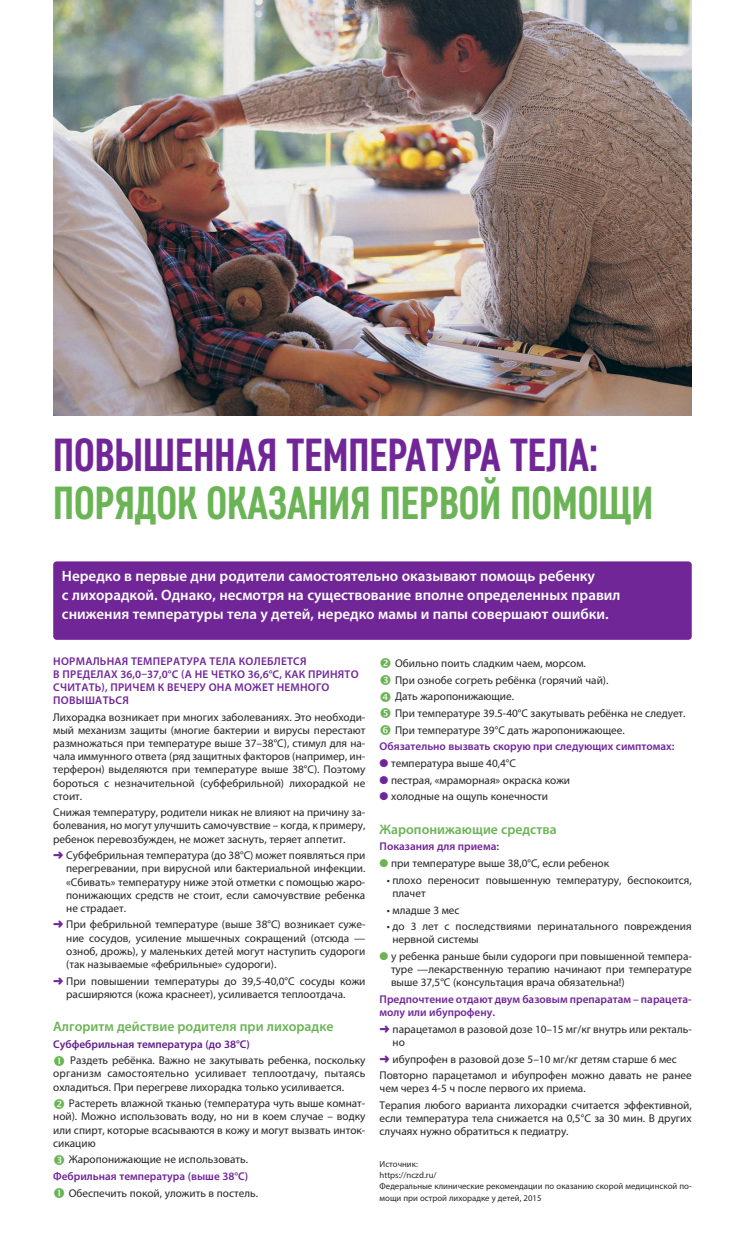
<style>
.page{position:relative;width:745px;height:1245px;background:#fff}
.page>*{position:absolute;margin:0;border:0;box-sizing:border-box;transform-origin:0 0}
.t1{font:700 46.25px "Core Sans D57 Cn";color:#6bb455}
.t2{font:700 46.25px "Core Sans D57 Cn";color:#712698}
.t3{font:600 15px/18.8px "Myriad Pro";color:#fff}
.t4{font:600 13.75px "Myriad Pro";color:#6bb455}
.t5{font:11.25px/13.1px "Myriad Pro";color:#272526}
.t6{font:600 11.25px/13.1px "Myriad Pro";letter-spacing:.02em;color:#712698}
.t7{font:600 11.25px/13.1px "Myriad Pro";color:#712698}
.t8{font:600 11.25px "Myriad Pro";color:#611f8e}
.t9{font:8.75px/11.2px "Myriad Pro";color:#272526}
.s1{color:#712698}
.s2{color:#6bb455}
</style>
<div class="page">
<img style="left:53px;top:0;width:638px;height:416px">
<div style="left:53px;top:561px;width:638px;height:79px;background:#712698;border-radius:4px"></div>
<h1 class="t2" style="left:53px;top:439px;width:546px">Повышенная темПература тела:</h1>
<h1 class="t1" style="left:53px;top:486px;width:601px">Порядок оказания Первой Помощи</h1>
<h2 class="t3" style="left:62px;top:568px;width:559px">Нередко в первые дни родители самостоятельно оказывают помощь ребенку<br>с лихорадкой. однако, несмотря на существование вполне определенных правил снижения температуры тела у детей, нередко мамы и папы совершают ошибки.</h2>
<p class="t6" style="left:53px;top:655px;width:306px">НормальНая температура тела колеблется<br>в пределах 36,0–37,0°C (а Не четко 36,6°C, как приНято считать), причем к вечеру оНа может НемНого повышаться</p>
<p class="t5" style="left:53px;top:711px;width:313px;text-align:justify">Лихорадка возникает при многих заболеваниях. Это необходи&shy;мый механизм защиты (многие бактерии и вирусы перестают размножаться при температуре выше 37–38°C), стимул для на&shy;чала иммунного ответа (ряд защитных факторов (например, ин&shy;терферон) выделяются при температуре выше 38°C). Поэтому бороться с незначительной (субфебрильной) лихорадкой не стоит.</p>
<p class="t5" style="left:53px;top:807px;width:313px;text-align:justify">Снижая температуру, родители никак не влияют на причину за&shy;болевания, но могут улучшить самочувствие – когда, к примеру, ребенок перевозбужден, не может заснуть, теряет аппетит.</p>
<p class="t5" style="left:66px;top:849px;width:300px;text-align:justify;text-indent:-13px"><span class="s1">➜</span> Субфебрильная температура (до 38°C) может появляться при перегревании, при вирусной или бактериальной инфекции. «Сбивать» температуру ниже этой отметки с помощью жаро&shy;понижающих средств не стоит, если самочувствие ребенка не страдает.</p>
<p class="t5" style="left:66px;top:919px;width:300px;text-align:justify;text-indent:-13px"><span class="s1">➜</span> При фебрильной температуре (выше 38°C) возникает суже&shy;ние сосудов, усиление мышечных сокращений (отсюда — озноб, дрожь), у маленьких детей могут наступить судороги (так называемые «фебрильные» судороги).</p>
<p class="t5" style="left:66px;top:975px;width:300px;text-indent:-13px"><span class="s1">➜</span> При повышении температуры до 39,5-40,0°C сосуды кожи расширяются (кожа краснеет), усиливается теплоотдача.</p>
<p class="t4" style="left:53px;top:1021px;width:281px">алгоритм действие родителя при лихорадке</p>
<p class="t8" style="left:53px;top:1039px;width:198px">субфебрильная температура (до 38°C)</p>
<p class="t5" style="left:53px;top:1054px;width:313px;text-align:justify;text-indent:17px">Раздеть ребёнка. Важно не закутывать ребенка, поскольку организм самостоятельно усиливает теплоотдачу, пытаясь охладиться. При перегреве лихорадка только усиливается.</p>
<p class="t5" style="left:53px;top:1097px;width:313px;text-align:justify;text-indent:16px">Растереть влажной тканью (температура чуть выше комнат&shy;ной). Можно использовать воду, но ни в коем случае – водку или спирт, которые всасываются в кожу и могут вызвать инток&shy;сикацию</p>
<p class="t5" style="left:69px;top:1153px;width:181px">Жаропонижающие не использовать.</p>
<p class="t7" style="left:53px;top:1170px;width:196px">Фебрильная температура (выше 38°C)</p>
<p class="t5" style="left:69px;top:1187px;width:191px">Обеспечить покой, уложить в постель.</p>
<p class="t5" style="left:395px;top:655px;width:292px;line-height:16.6px">Обильно поить сладким чаем, морсом.<br>При ознобе согреть ребёнка (горячий чай).<br>Дать жаропонижающие.<br>При температуре 39.5-40°C закутывать ребёнка не следует.<br>При температуре 39°C дать жаропонижающее.</p>
<p class="t7" style="left:379px;top:741px;width:296px">обязательно вызвать скорую при следующих симптомах:</p>
<p class="t5" style="left:379px;top:757px;width:138px"><span class="s1">●</span> температура выше 40,4°C</p>
<p class="t5" style="left:379px;top:774px;width:192px"><span class="s1">●</span> пестрая, «мраморная» окраска кожи</p>
<p class="t5" style="left:379px;top:791px;width:170px"><span class="s1">●</span> холодные на ощупь конечности</p>
<p class="t4" style="left:379px;top:824px;width:178px">жаропонижающие средства</p>
<p class="t6" style="left:379px;top:841px;width:121px">показания для приема:</p>
<p class="t5" style="left:379px;top:857px;width:231px"><span class="s2">●</span> при температуре выше 38,0°C, если ребенок</p>
<p class="t5" style="left:392px;top:874px;width:301px;text-indent:-6px">• плохо переносит повышенную температуру, беспокоится, плачет</p>
<p class="t5" style="left:386px;top:904px;width:74px">• младше 3 мес</p>
<p class="t5" style="left:392px;top:920px;width:301px;text-indent:-6px">• до 3 лет с последствиями перинатального повреждения нервной системы</p>
<p class="t5" style="left:391px;top:950px;width:302px;text-align:justify;text-indent:-11px"><span class="s2">●</span> у ребенка раньше были судороги при повышенной темпера&shy;туре —лекарственную терапию начинают при температуре выше 37,5°C (консультация врача обязательна!)</p>
<p class="t7" style="left:379px;top:993px;width:313px">предпочтение отдают двум базовым препаратам – парацета&shy;молу или ибупрофену.</p>
<p class="t5" style="left:392px;top:1023px;width:300px;text-indent:-13px"><span class="s1">➜</span> парацетамол в разовой дозе 10–15 мг/кг внутрь или ректаль&shy;но</p>
<p class="t5" style="left:379px;top:1051px;width:313px;line-height:16.6px"><span class="s1">➜</span> ибупрофен в разовой дозе 5–10 мг/кг детям старше 6 мес<br>Повторно парацетамол и ибупрофен можно давать не ранее</p>
<p class="t5" style="left:379px;top:1081px;width:313px;line-height:16.6px">чем через 4-5 ч после первого их приема.<br>Терапия любого варианта лихорадки считается эффективной,</p>
<p class="t5" style="left:379px;top:1112px;width:313px">если температура тела снижается на 0,5°С за 30 мин. В других случаях нужно обратиться к педиатру.</p>
<p class="t9" style="left:379px;top:1158px;width:313px">Источник:<br>https://nczd.ru/<br>Федеральные клинические рекомендации по оказанию скорой медицинской по&shy;мощи при острой лихорадке у детей, 2015</p>
</div>
